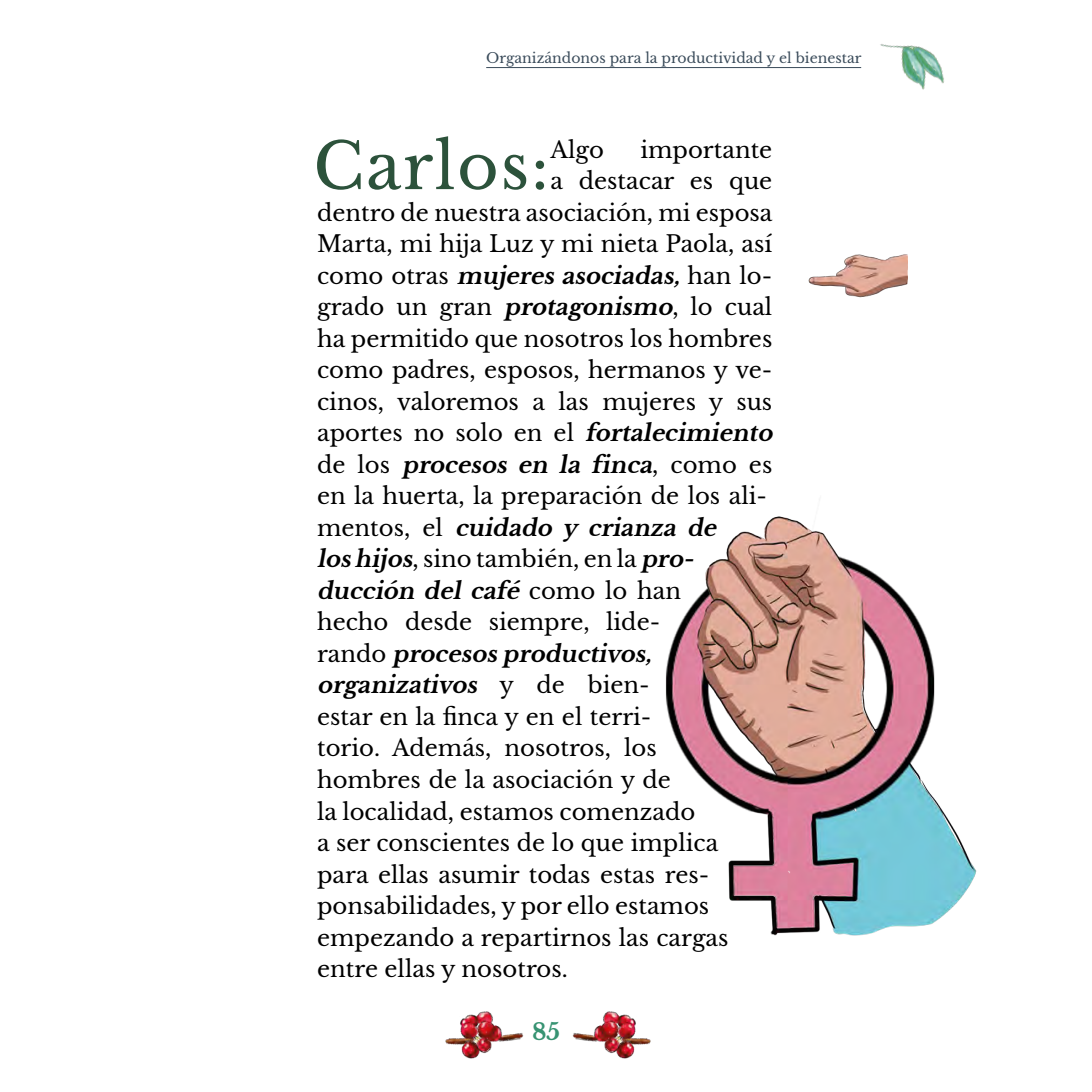
<style>
.page{position:relative;width:1092px;height:1092px;background:#fff}
.page>*{position:absolute;margin:0;border:0;box-sizing:border-box;transform-origin:0 0}
.t1{font:63.7px "Libre Baskerville";letter-spacing:.025em;color:#2c523b}
.t2{font:22.75px "Libre Baskerville";color:#000}
.t3{font:italic 700 22.75px "Libre Baskerville";color:#000}
.t4{font:700 22.75px "Libre Baskerville";color:#379372}
.t5{font:14px "Libre Baskerville";color:#3a4b5a}
.s1{font-weight:400;font-style:normal}
.s2{font-weight:700;font-style:italic}
</style>
<div class="page">
<img style="left:880px;top:44px;width:64px;height:46px">
<img style="left:445px;top:1011px;width:79px;height:48px">
<img style="left:572px;top:1011px;width:79px;height:48px">
<img style="left:665px;top:516px;width:312px;height:420px">
<hr style="left:486px;top:67px;width:375px;height:1px;background:#3a4b5a">
<img style="left:808px;top:254px;width:99px;height:44px">
<p class="t5" style="left:486px;top:49px;width:377px">Organizándonos para la productividad y el bienestar</p>
<h1 class="t1" style="left:313px;top:127px;width:237px">Carlos:</h1>
<p class="t2" style="left:550px;top:135px;width:55px">Algo</p>
<p class="t2" style="left:640px;top:135px;width:133px">importante</p>
<p class="t2" style="left:550px;top:167px;width:223px">a destacar es que</p>
<p class="t2" style="left:317px;top:198px;width:457px">dentro de nuestra asociación, mi esposa</p>
<p class="t2" style="left:317px;top:230px;width:456px">Marta, mi hija Luz y mi nieta Paola, así</p>
<p class="t3" style="left:317px;top:261px;width:457px"><span class="s1">c o m o o t r a s</span> mujeres asociadas, <span class="s1">h a n l o -</span></p>
<p class="t2" style="left:317px;top:293px;width:456px">grado un gran <span class="s2">protagonismo</span>, lo cual</p>
<p class="t2" style="left:317px;top:324px;width:457px">ha permitido que nosotros los hombres</p>
<p class="t2" style="left:317px;top:356px;width:457px">como padres, esposos, hermanos y ve-</p>
<p class="t2" style="left:317px;top:387px;width:456px">cinos, valoremos a las mujeres y sus</p>
<p class="t2" style="left:317px;top:419px;width:461px">aportes no solo en el <span class="s2">fortalecimiento</span></p>
<p class="t3" style="left:317px;top:450px;width:457px"><span class="s1">d e l o s</span> procesos en la finca<span class="s1">, c o m o e s</span></p>
<p class="t2" style="left:317px;top:482px;width:451px">en la huerta, la preparación de los ali-</p>
<p class="t3" style="left:317px;top:513px;width:405px"><span class="s1">m e n t o s , e l</span> cuidado y crianza de</p>
<p class="t2" style="left:317px;top:545px;width:383px"><span class="s2">los hijos</span>, sino también, en la <span class="s2">pro-</span></p>
<p class="t3" style="left:317px;top:576px;width:365px">ducción del café <span class="s1">c o m o l o h a n</span></p>
<p class="t2" style="left:317px;top:608px;width:344px">hecho desde siempre, lide-</p>
<p class="t3" style="left:317px;top:639px;width:341px"><span class="s1">r a n d o</span> procesos productivos,</p>
<p class="t3" style="left:317px;top:671px;width:334px">organizativos <span class="s1">y d e b i e n -</span></p>
<p class="t2" style="left:317px;top:702px;width:336px">estar en la finca y en el terri-</p>
<p class="t2" style="left:317px;top:734px;width:341px">torio. Además, nosotros, los</p>
<p class="t2" style="left:317px;top:765px;width:355px">hombres de la asociación y de</p>
<p class="t2" style="left:317px;top:797px;width:380px">la localidad, estamos comenzado</p>
<p class="t2" style="left:317px;top:828px;width:403px">a ser conscientes de lo que implica</p>
<p class="t2" style="left:317px;top:860px;width:394px">para ellas asumir todas estas res-</p>
<p class="t2" style="left:317px;top:891px;width:393px">ponsabilidades, y por ello estamos</p>
<p class="t2" style="left:317px;top:923px;width:413px">empezando a repartirnos las cargas</p>
<p class="t2" style="left:317px;top:955px;width:252px">entre ellas y nosotros.</p>
<p class="t4" style="left:532px;top:1017px;width:29px">85</p>
</div>
